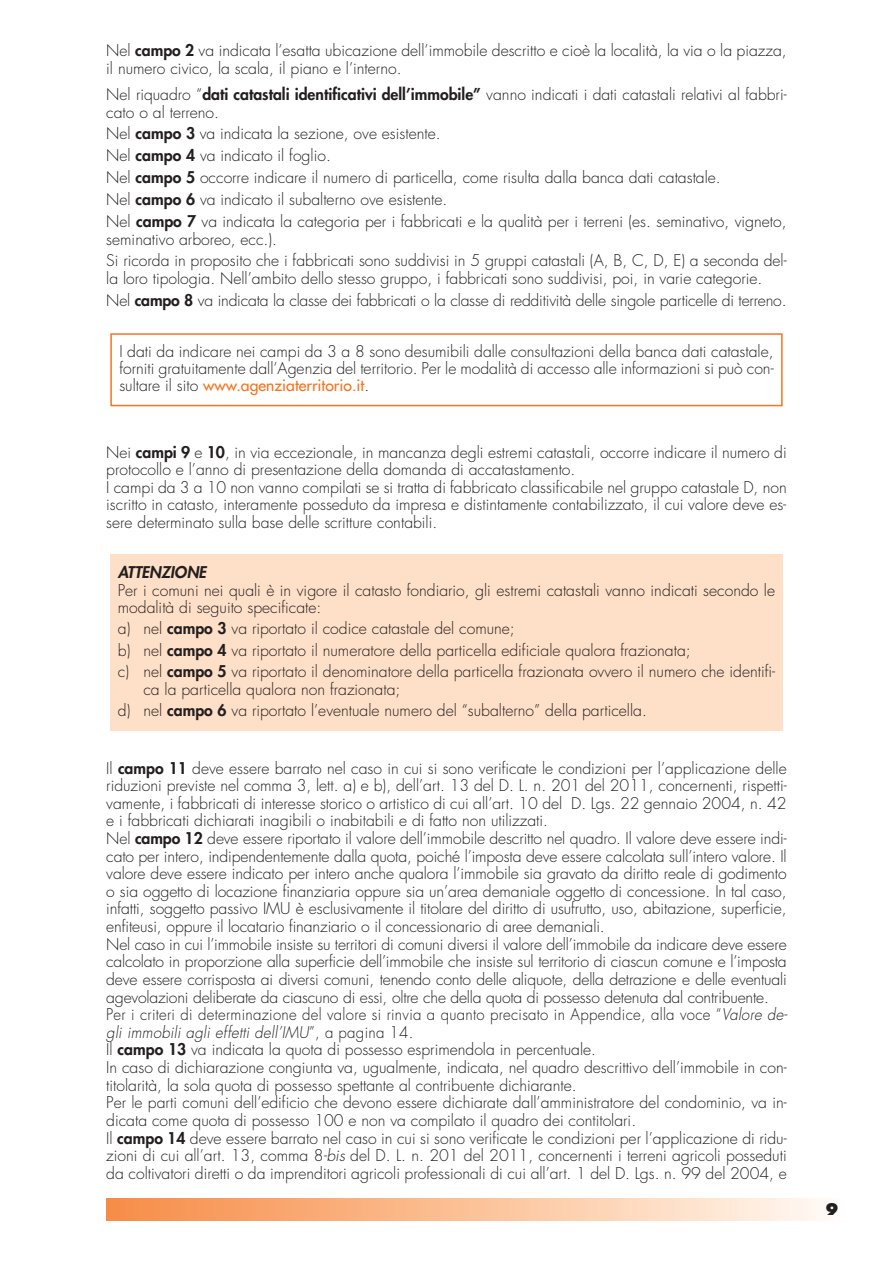
<style>
.page{position:relative;width:893px;height:1263px;background:#fff}
.page>*{position:absolute;margin:0;border:0;box-sizing:border-box;transform-origin:0 0}
.t1{font:300 15.75px/17.7px "Futura";color:#231f20}
.t2{font:italic 800 15.75px "Futura";color:#231f20}
.t3{font:800 15.75px "Futura";color:#231f20}
.s1{font-weight:800}
.s2{font-weight:400;color:#f47421}
.s3{font-style:italic}
</style>
<div class="page">
<div style="left:110px;top:333px;width:673px;height:73px;border:2px solid #f47421"></div>
<div style="left:110px;top:554px;width:673px;height:177px;background:#fedfc7"></div>
<div style="left:106px;top:1198px;width:734px;height:22px;background:linear-gradient(to right,#f78b43,#fffaf2)"></div>
<p class="t1" style="left:106px;top:43px;width:682px">Nel <span class="s1">campo 2</span> va indicata l’esatta ubicazione dell’immobile descritto e cioè la località, la via o la piazza, il numero civico, la scala, il piano e l’interno.</p>
<p class="t1" style="left:106px;top:87px;width:682px">Nel riquadro “<span class="s1">dati catastali identificativi dell’immobile”</span> vanno indicati i dati catastali relativi al fabbri&shy;cato o al terreno.</p>
<p class="t1" style="left:106px;top:124px;width:682px;line-height:21.9px">Nel <span class="s1">campo 3</span> va indicata la sezione, ove esistente.<br>Nel <span class="s1">campo 4</span> va indicato il foglio.<br>Nel <span class="s1">campo 5</span> occorre indicare il numero di particella, come risulta dalla banca dati catastale.<br>Nel <span class="s1">campo 6</span> va indicato il subalterno ove esistente.<br>Nel <span class="s1">campo 7</span> va indicata la categoria per i fabbricati e la qualità per i terreni (es. seminativo, vigneto,</p>
<p class="t1" style="left:106px;top:229px;width:682px;line-height:21.9px">seminativo arboreo, ecc.).<br>Si ricorda in proposito che i fabbricati sono suddivisi in 5 gruppi catastali (A, B, C, D, E) a seconda del-</p>
<p class="t1" style="left:106px;top:269px;width:682px;line-height:21.9px">la loro tipologia. Nell’ambito dello stesso gruppo, i fabbricati sono suddivisi, poi, in varie categorie.<br>Nel <span class="s1">campo 8</span> va indicata la classe dei fabbricati o la classe di redditività delle singole particelle di terreno.</p>
<p class="t1" style="left:119px;top:344px;width:656px;line-height:17.2px;text-align:justify">I dati da indicare nei campi da 3 a 8 sono desumibili dalle consultazioni della banca dati catastale, forniti gratuitamente dall’Agenzia del territorio. Per le modalità di accesso alle informazioni si può con&shy;sultare il sito <span class="s2">www.agenziaterritorio.it</span>.</p>
<p class="t1" style="left:106px;top:444px;width:682px">Nei <span class="s1">campi 9</span> e <span class="s1">10</span>, in via eccezionale, in mancanza degli estremi catastali, occorre indicare il numero di protocollo e l’anno di presentazione della domanda di accatastamento.<br>I campi da 3 a 10 non vanno compilati se si tratta di fabbricato classificabile nel gruppo catastale D, non iscritto in catasto, interamente posseduto da impresa e distintamente contabilizzato, il cui valore deve es&shy;sere determinato sulla base delle scritture contabili.</p>
<p class="t2" style="left:118px;top:565px;width:93px">ATTENZIONE</p>
<p class="t1" style="left:118px;top:582px;width:659px;line-height:17.2px">Per i comuni nei quali è in vigore il catasto fondiario, gli estremi catastali vanno indicati secondo le modalità di seguito specificate:</p>
<p class="t1" style="left:118px;top:619px;width:659px;line-height:21.5px">a) nel <span class="s1">campo 3</span> va riportato il codice catastale del comune;<br>b) nel <span class="s1">campo 4</span> va riportato il numeratore della particella edificiale qualora frazionata;<br>c) nel <span class="s1">campo 5</span> va riportato il denominatore della particella frazionata ovvero il numero che identifi-</p>
<p class="t1" style="left:118px;top:679px;width:531px;line-height:21.5px;text-indent:25px">ca la particella qualora non frazionata;<br>d) nel <span class="s1">campo 6</span> va riportato l’eventuale numero del “subalterno” della particella.</p>
<p class="t1" style="left:106px;top:760px;width:684px">Il <span class="s1">campo 11</span> deve essere barrato nel caso in cui si sono verificate le condizioni per l’applicazione delle riduzioni previste nel comma 3, lett. a) e b), dell’art. 13 del D. L. n. 201 del 2011, concernenti, rispetti&shy;vamente, i fabbricati di interesse storico o artistico di cui all’art. 10 del D. Lgs. 22 gennaio 2004, n. 42 e i fabbricati dichiarati inagibili o inabitabili e di fatto non utilizzati.<br>Nel <span class="s1">campo 12</span> deve essere riportato il valore dell’immobile descritto nel quadro. Il valore deve essere indi&shy;cato per intero, indipendentemente dalla quota, poiché l’imposta deve essere calcolata sull’intero valore. Il valore deve essere indicato per intero anche qualora l’immobile sia gravato da diritto reale di godimento o sia oggetto di locazione finanziaria oppure sia un’area demaniale oggetto di concessione. In tal caso, infatti, soggetto passivo IMU è esclusivamente il titolare del diritto di usufrutto, uso, abitazione, superficie, enfiteusi, oppure il locatario finanziario o il concessionario di aree demaniali.<br>Nel caso in cui l’immobile insiste su territori di comuni diversi il valore dell’immobile da indicare deve essere calcolato in proporzione alla superficie dell’immobile che insiste sul territorio di ciascun comune e l’imposta deve essere corrisposta ai diversi comuni, tenendo conto delle aliquote, della detrazione e delle eventuali agevolazioni deliberate da ciascuno di essi, oltre che della quota di possesso detenuta dal contribuente.<br>Per i criteri di determinazione del valore si rinvia a quanto precisato in Appendice, alla voce “<span class="s3">Valore de&shy;gli immobili agli effetti dell’IMU</span>” , a p a g i n a 1 4 .<br>Il <span class="s1">campo 13</span> va indicata la quota di possesso esprimendola in percentuale.<br>In caso di dichiarazione congiunta va, ugualmente, indicata, nel quadro descrittivo dell’immobile in con&shy;titolarità, la sola quota di possesso spettante al contribuente dichiarante.<br>Per le parti comuni dell’edificio che devono essere dichiarate dall’amministratore del condominio, va in&shy;dicata come quota di possesso 100 e non va compilato il quadro dei contitolari.<br>Il <span class="s1">campo 14</span> deve essere barrato nel caso in cui si sono verificate le condizioni per l’applicazione di ridu&shy;zioni di cui all’art. 13, comma 8<span class="s3">-bis</span> del D. L. n. 201 del 2011, concernenti i terreni agricoli posseduti da coltivatori diretti o da imprenditori agricoli professionali di cui all’art. 1 del D. Lgs. n. 99 del 2004, e</p>
<p class="t3" style="left:825px;top:1203px;width:15px">9</p>
</div>
